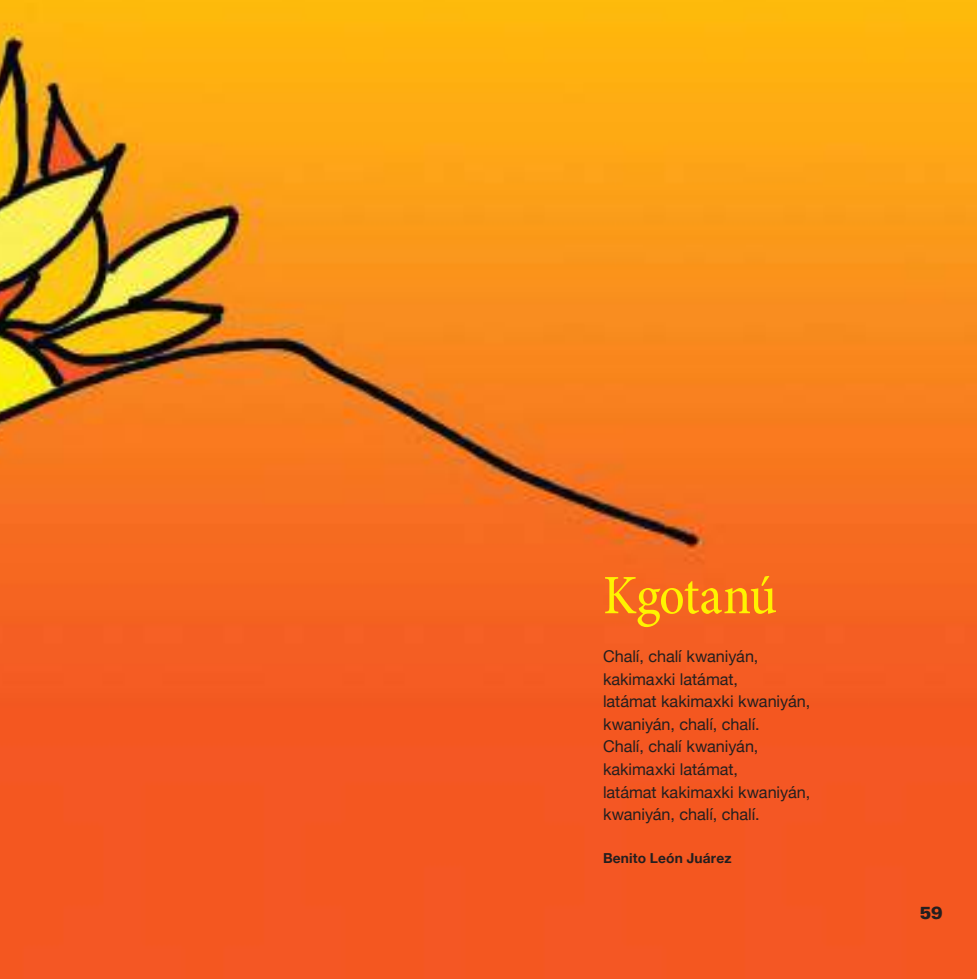
<style>
.page{position:relative;width:977px;height:979px;background:#fff}
.page>*{position:absolute;margin:0;border:0;box-sizing:border-box;transform-origin:0 0}
.t1{font:condensed 56.25px "Minion Pro";letter-spacing:-.015em;color:#fff300}
.t2{font:900 17.5px "Univers LT Std";color:#241f1f}
.t3{font:16.25px/22.5px "Helvetica Neue";color:#241f1f}
.t4{font:700 13.75px "Helvetica Neue";letter-spacing:.01em;color:#241f1f}
</style>
<div class="page">
<img style="left:0;top:0;width:977px;height:978px">
<svg style="left:0;top:975px;width:3px;height:4px"></svg>
<h1 class="t1" style="left:603px;top:561px;width:175px">Kgotanú</h1>
<p class="t3" style="left:603px;top:645px;width:209px">Chalí, chalí kwaniyán, kakimaxki latámat,<br>latámat kakimaxki kwaniyán, kwaniyán, chalí, chalí.<br>Chalí, chalí kwaniyán, kakimaxki latámat,<br>latámat kakimaxki kwaniyán, kwaniyán, chalí, chalí.</p>
<p class="t4" style="left:603px;top:848px;width:130px">Benito León Juárez</p>
<p class="t2" style="left:920px;top:901px;width:25px">59</p>
</div>
